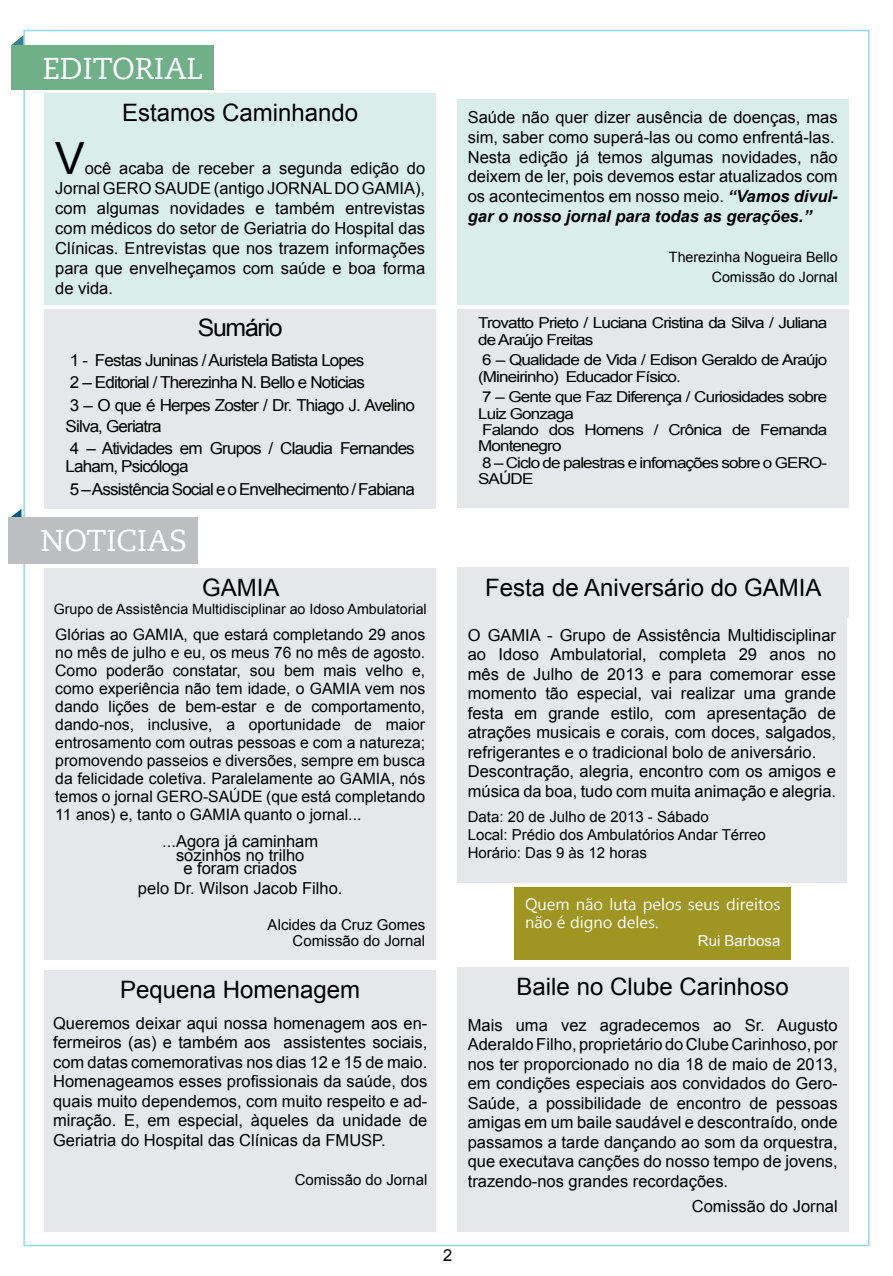
<style>
.page{position:relative;width:893px;height:1276px;background:#fff}
.page>*{position:absolute;margin:0;border:0;box-sizing:border-box;transform-origin:0 0}
.t1{font:44.4px "Arial";color:#000}
.t2{font:30px "Caecilia LT Std";color:#fff}
.t3{font:24px "Arial";color:#000}
.t4{font:24px "Arial";letter-spacing:-.05em;color:#000}
.t5{font:16.5px/19.5px "Arial";color:#000;text-align:justify}
.t6{font:16.5px/22.5px "Arial";letter-spacing:-.05em;color:#000}
.t7{font:16.5px/18px "Lao UI";color:#fff}
.t8{font:16.5px "Arial";color:#000}
.t9{font:15.75px/18px "Arial";color:#000;text-align:justify}
.t10{font:15px/16.4px "Arial";letter-spacing:-.05em;color:#000;scale:1.14 1}
.t11{font:15px/18px "Arial";color:#000;text-align:right}
.t12{font:15px "Arial";color:#fff}
.t13{font:14.25px/20px "Arial";color:#000;text-align:right}
.s1{font-weight:700;font-style:italic}
</style>
<div class="page">
<div style="left:23px;top:30px;width:847px;height:1216px;background:#fff;border:1px solid #8ed8f8"></div>
<svg style="left:11px;top:35px;width:12px;height:10px"></svg>
<div style="left:11px;top:45px;width:203px;height:44px;background:#70b089"></div>
<div style="left:45px;top:131px;width:391px;height:174px;background:#d9eee9"></div>
<div style="left:514px;top:887px;width:277px;height:72px;background:#9f9522"></div>
<div style="left:45px;top:93px;width:391px;height:38px;background:#d9eee9"></div>
<div style="left:457px;top:100px;width:391px;height:205px;background:#d9eee9"></div>
<svg style="left:11px;top:509px;width:10px;height:8px"></svg>
<div style="left:9px;top:517px;width:189px;height:46px;background:#bcbec0"></div>
<div style="left:45px;top:618px;width:391px;height:341px;background:#e6e7e8"></div>
<div style="left:45px;top:568px;width:391px;height:41px;background:#e6e7e8"></div>
<div style="left:45px;top:599px;width:391px;height:19px;background:#e6e7e8"></div>
<div style="left:457px;top:568px;width:391px;height:50px;background:#e6e7e8"></div>
<div style="left:457px;top:618px;width:390px;height:264px;background:#e6e7e8"></div>
<div style="left:45px;top:970px;width:391px;height:45px;background:#e6e7e8"></div>
<div style="left:45px;top:1008px;width:391px;height:223px;background:#e6e7e8"></div>
<div style="left:457px;top:967px;width:391px;height:45px;background:#e6e7e8"></div>
<div style="left:457px;top:1008px;width:391px;height:223px;background:#e6e7e8"></div>
<div style="left:45px;top:310px;width:391px;height:199px;background:#e6e7e8"></div>
<div style="left:457px;top:310px;width:391px;height:198px;background:#e6e7e8"></div>
<h2 class="t2" style="left:43px;top:51px;width:162px">EDITORIAL</h2>
<h3 class="t3" style="left:122px;top:97px;width:238px">Estamos Caminhando</h3>
<p class="t5" style="left:468px;top:107px;width:372px;line-height:20px;text-align:left">Saúde não quer dizer ausência de doenças, mas sim, saber como superá-las ou como enfrentá-las.<br>Nesta edição já temos algumas novidades, não deixem de ler, pois devemos estar atualizados com os acontecimentos em nosso meio. <span class="s1">“Vamos divul&shy;gar o nosso jornal para todas as gerações.”</span></p>
<p class="t13" style="left:669px;top:247px;width:170px">Therezinha Nogueira Bello<br>Comissão do Jornal</p>
<h1 class="t1" style="left:55px;top:129px;width:31px">V</h1>
<p class="t5" style="left:55px;top:158px;width:371px;line-height:20px;text-indent:29px">ocê acaba de receber a segunda edição do Jornal GERO SAUDE (antigo JORNAL DO GAMIA), com algumas novidades e também entrevistas com médicos do setor de Geriatria do Hospital das Clínicas. Entrevistas que nos trazem informações para que envelheçamos com saúde e boa forma de vida.</p>
<h3 class="t4" style="left:198px;top:311px;width:87px">Sumário</h3>
<p class="t6" style="left:70px;top:349px;width:347px">1 - Festas Juninas / Auristela Batista Lopes<br>2 – Editorial / Therezinha N. Bello e Noticias<br>3 – O que é Herpes Zoster / Dr. Thiago J. Avelino</p>
<p class="t6" style="left:66px;top:415px;width:351px">Silva, Geriatra<br>4 – Atividades em Grupos / Claudia Fernandes</p>
<p class="t6" style="left:66px;top:455px;width:351px">Laham, Psicóloga<br>5 – Assistência Social e o Envelhecimento / Fabiana</p>
<h2 class="t2" style="left:40px;top:523px;width:148px">NOTICIAS</h2>
<h3 class="t3" style="left:202px;top:571px;width:79px">GAMIA</h3>
<p class="t13" style="left:54px;top:599px;width:375px">Grupo de Assistência Multidisciplinar ao Idoso Ambulatorial</p>
<p class="t9" style="left:55px;top:625px;width:371px">Glórias ao GAMIA, que estará completando 29 anos no mês de julho e eu, os meus 76 no mês de agosto.<br>Como poderão constatar, sou bem mais velho e, como experiência não tem idade, o GAMIA vem nos dando lições de bem-estar e de comportamento, dando-nos, inclusive, a oportunidade de maior entrosamento com outras pessoas e com a natureza; promovendo passeios e diversões, sempre em busca da felicidade coletiva. Paralelamente ao GAMIA, nós temos o jornal GERO-SAÚDE (que está completando 11 anos) e, tanto o GAMIA quanto o jornal...</p>
<p class="t5" style="left:162px;top:834px;width:157px;line-height:13.5px;text-align:center">...Agora já caminham sozinhos no trilho<br>e foram criados</p>
<p class="t5" style="left:138px;top:878px;width:206px">pelo Dr. Wilson Jacob Filho.</p>
<p class="t11" style="left:268px;top:916px;width:159px;line-height:16.5px">Alcides da Cruz Gomes<br>Comissão do Jornal</p>
<h3 class="t3" style="left:120px;top:974px;width:242px">Pequena Homenagem</h3>
<p class="t5" style="left:53px;top:1013px;width:376px">Queremos deixar aqui nossa homenagem aos en&shy;fermeiros (as) e também aos assistentes sociais, com datas comemorativas nos dias 12 e 15 de maio.<br>Homenageamos esses profissionais da saúde, dos quais muito dependemos, com muito respeito e ad&shy;miração. E, em especial, àqueles da unidade de Geriatria do Hospital das Clínicas da FMUSP.</p>
<p class="t11" style="left:295px;top:1170px;width:134px">Comissão do Jornal</p>
<p class="t10" style="left:478px;top:315px;width:308px">Trovatto Prieto / Luciana Cristina da Silva / Juliana de Araújo Freitas</p>
<p class="t10" style="left:478px;top:352px;width:308px">6 – Qualidade de Vida / Edison Geraldo de Araújo (Mineirinho) Educador Físico.</p>
<p class="t10" style="left:478px;top:389px;width:308px">7 – Gente que Faz Diferença / Curiosidades sobre<br>Luiz Gonzaga<br>Falando dos Homens / Crônica de Fernanda<br>Montenegro<br>8 – Ciclo de palestras e infomações sobre o GERO-<br>SAÚDE</p>
<p class="t8" style="left:443px;top:1244px;width:11px">2</p>
<h3 class="t3" style="left:485px;top:571px;width:338px">Festa de Aniversário do GAMIA</h3>
<p class="t5" style="left:468px;top:625px;width:370px;text-align:left">O GAMIA - Grupo de Assistência Multidisciplinar ao Idoso Ambulatorial, completa 29 anos no mês de Julho de 2013 e para comemorar esse momento tão especial, vai realizar uma grande festa em grande estilo, com apresentação de atrações musicais e corais, com doces, salgados, refrigerantes e o tradicional bolo de aniversário.<br>Descontração, alegria, encontro com os amigos e música da boa, tudo com muita animação e alegria.</p>
<p class="t11" style="left:468px;top:808px;width:300px;text-align:left">Data: 20 de Julho de 2013 - Sábado<br>Local: Prédio dos Ambulatórios Andar Térreo<br>Horário: Das 9 às 12 horas</p>
<p class="t7" style="left:525px;top:894px;width:257px">Quem não luta pelos seus direitos não é digno deles.</p>
<p class="t12" style="left:698px;top:930px;width:84px">Rui Barbosa</p>
<h3 class="t3" style="left:517px;top:971px;width:274px">Baile no Clube Carinhoso</h3>
<p class="t5" style="left:468px;top:1015px;width:371px">Mais uma vez agradecemos ao Sr. Augusto Aderaldo Filho, proprietário do Clube Carinhoso, por nos ter proporcionado no dia 18 de maio de 2013, em condições especiais aos convidados do Gero-Saúde, a possibilidade de encontro de pessoas amigas em um baile saudável e descontraído, onde passamos a tarde dançando ao som da orquestra, que executava canções do nosso tempo de jovens, trazendo-nos grandes recordações.</p>
<p class="t5" style="left:692px;top:1197px;width:147px">Comissão do Jornal</p>
</div>
